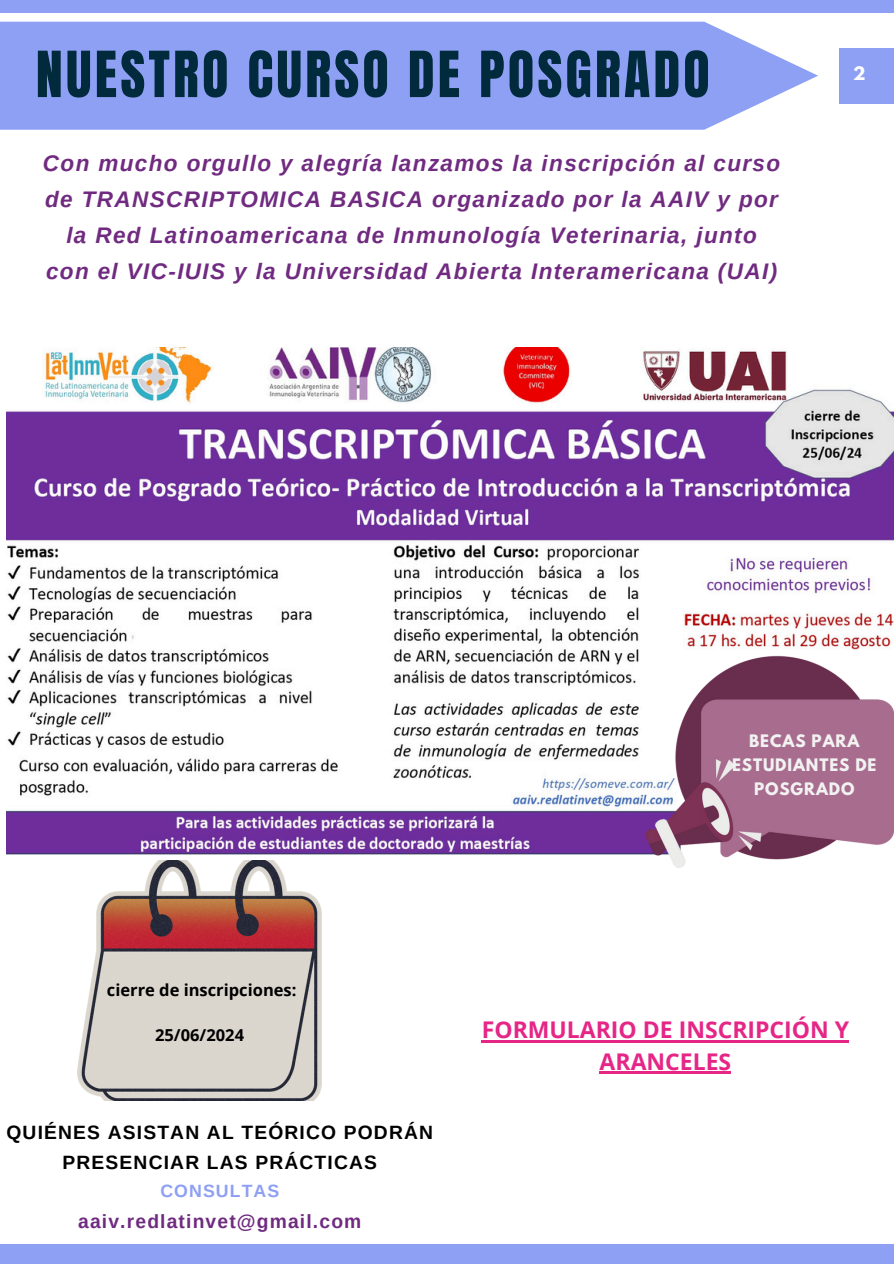
<style>
.page{position:relative;width:894px;height:1264px;background:#fff}
.page>*{position:absolute;margin:0;border:0;box-sizing:border-box;transform-origin:0 0}
.t1{font:54px "Anton";letter-spacing:.06em;color:#022a3d}
.t2{font:700 22.95px/31.5px "Open Sans";color:#e52687;text-align:center}
.t3{font:italic 700 22.5px/36px "Arimo";letter-spacing:.06em;color:#702b81;text-align:center}
.t4{font:700 19.2px/30.3px "Arimo";letter-spacing:.06em;color:#000;text-align:center}
.t5{font:700 19.2px "Arimo";letter-spacing:.06em;color:#702b81}
.t6{font:700 17.7px "Arimo";letter-spacing:.06em;color:#8ea0f4}
.t7{font:700 16.5px "Open Sans";color:#000}
.t8{font:700 16.5px "League Spartan";color:#fff}
.t9{font:700 15.3px/23.7px "League Spartan";letter-spacing:.06em;color:#f2f2f2;text-align:center}
</style>
<div class="page">
<div style="left:0;top:0;width:893px;height:12px;background:#8ea0f4"></div>
<div style="left:0;top:1243px;width:893px;height:20px;background:#8ea0f4"></div>
<div style="left:839px;top:48px;width:54px;height:55px;background:#8ea0f4"></div>
<svg style="left:0;top:22px;width:817px;height:108px;background:#95a6f4"></svg>
<img style="left:6px;top:348px;width:887px;height:506px">
<img style="left:78px;top:860px;width:244px;height:240px">
<img style="left:645px;top:645px;width:248px;height:222px">
<hr style="left:481px;top:1040px;width:367px;height:2px;background:#e52687">
<hr style="left:599px;top:1071px;width:132px;height:3px;background:#e52687">
<h5 class="t1" style="left:36px;top:36px;width:675px">NUESTRO CURSO DE POSGRADO</h5>
<p class="t3" style="left:43px;top:145px;width:738px">Con mucho orgullo y alegría lanzamos la inscripción al curso de TRANSCRIPTOMICA BASICA organizado por la AAIV y por la Red Latinoamericana de Inmunología Veterinaria, junto con el VIC-IUIS y la Universidad Abierta Interamericana (UAI)</p>
<h1 class="t8" style="left:852px;top:65px;width:14px">2</h1>
<h2 class="t9" style="left:731px;top:731px;width:146px">BECAS PARA<br>ESTUDIANTES DE<br>POSGRADO</h2>
<p class="t7" style="left:107px;top:978px;width:191px">cierre de inscripciones:</p>
<p class="t7" style="left:155px;top:1023px;width:90px">25/06/2024</p>
<p class="t4" style="left:7px;top:1116px;width:428px">QUIÉNES ASISTAN AL TEÓRICO PODRÁN<br>PRESENCIAR LAS PRÁCTICAS</p>
<p class="t6" style="left:160px;top:1180px;width:120px">CONSULTAS</p>
<p class="t5" style="left:78px;top:1210px;width:284px">aaiv.redlatinvet@gmail.com</p>
<p class="t2" style="left:481px;top:1013px;width:369px">FORMULARIO DE INSCRIPCIÓN Y<br>ARANCELES</p>
</div>
